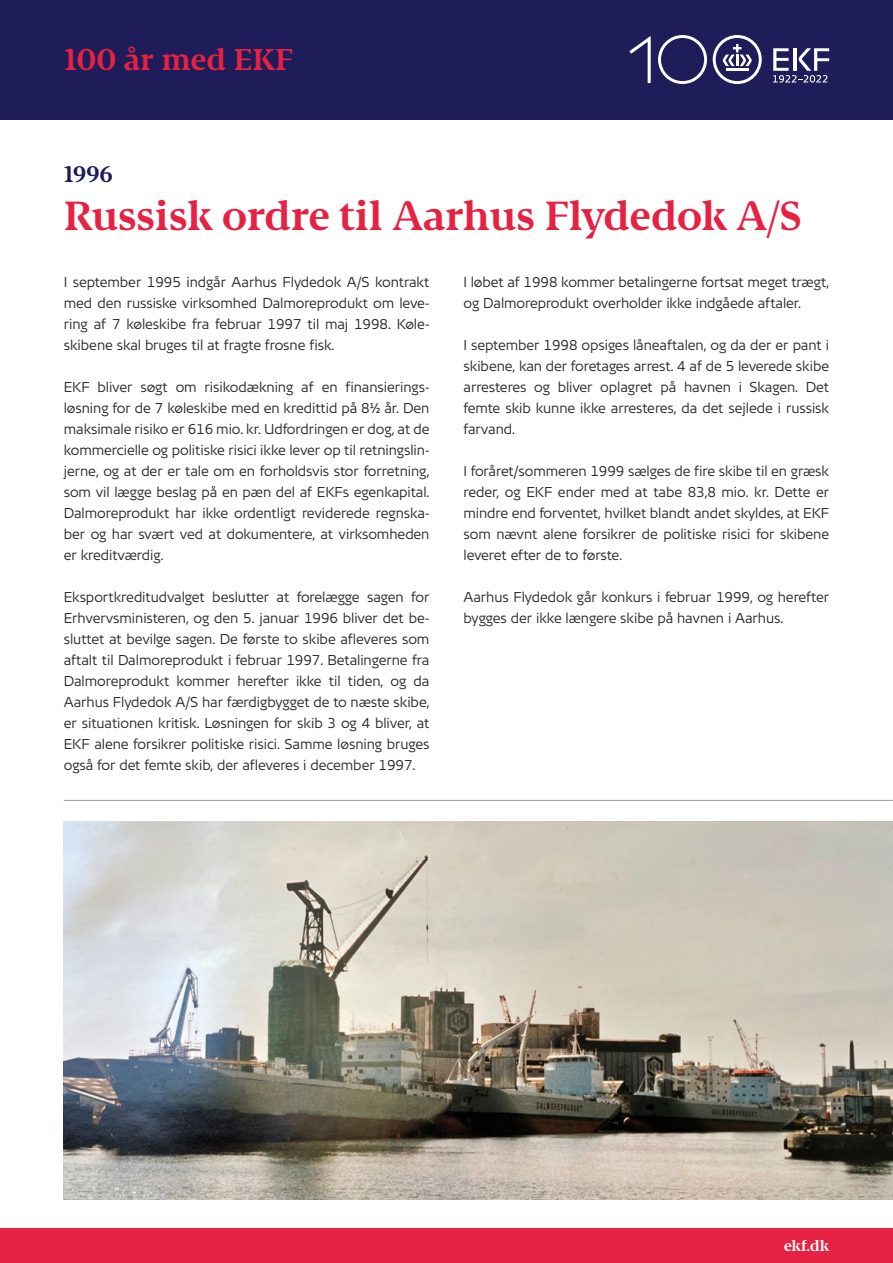
<style>
.page{position:relative;width:893px;height:1263px;background:#fff}
.page>*{position:absolute;margin:0;border:0;box-sizing:border-box;transform-origin:0 0}
.t1{font:700 40.5px "EKF Display";letter-spacing:-.005em;color:#e62243}
.t2{font:700 30px "EKF Display";letter-spacing:-.005em;color:#e62243}
.t3{font:700 22.5px "EKF Display";color:#1f1c5a}
.t4{font:700 15px "EKF Display";color:#fff}
.t5{font:14.25px/21px "EKF";letter-spacing:-.005em;color:#282827;text-align:justify}
</style>
<div class="page">
<div style="left:0;top:0;width:893px;height:119px;background:#1f1c5a"></div>
<div style="left:0;top:1229px;width:893px;height:34px;background:#e62243"></div>
<svg style="left:658px;top:35px;width:49px;height:49px"></svg>
<svg style="left:713px;top:35px;width:49px;height:49px"></svg>
<svg style="left:629px;top:36px;width:22px;height:47px"></svg>
<svg style="left:773px;top:48px;width:56px;height:35px"></svg>
<img style="left:64px;top:821px;width:829px;height:378px">
<hr style="left:64px;top:800px;width:829px;height:1px;background:#9d9d9c">
<h2 class="t2" style="left:64px;top:42px;width:231px">100 år med EKF</h2>
<h3 class="t3" style="left:64px;top:161px;width:50px">1996</h3>
<h1 class="t1" style="left:64px;top:192px;width:739px">Russisk ordre til Aarhus Flydedok A/S</h1>
<p class="t5" style="left:64px;top:271px;width:367px">I september 1995 indgår Aarhus Flydedok A/S kontrakt med den russiske virksomhed Dalmoreprodukt om leve&shy;ring af 7 køleskibe fra februar 1997 til maj 1998. Køle&shy;skibene skal bruges til at fragte frosne fisk.</p>
<p class="t5" style="left:64px;top:376px;width:367px">EKF bliver søgt om risikodækning af en finansierings&shy;løsning for de 7 køleskibe med en kredittid på 8½ år. Den maksimale risiko er 616 mio. kr. Udfordringen er dog, at de kommercielle og politiske risici ikke lever op til retningslin&shy;jerne, og at der er tale om en forholdsvis stor forretning, som vil lægge beslag på en pæn del af EKFs egenkapital.<br>Dalmoreprodukt har ikke ordentligt reviderede regnska&shy;ber og har svært ved at dokumentere, at virksomheden er kreditværdig.</p>
<p class="t5" style="left:64px;top:586px;width:367px">Eksportkreditudvalget beslutter at forelægge sagen for Erhvervsministeren, og den 5. januar 1996 bliver det be&shy;sluttet at bevilge sagen. De første to skibe afleveres som aftalt til Dalmoreprodukt i februar 1997. Betalingerne fra Dalmoreprodukt kommer herefter ikke til tiden, og da Aarhus Flydedok A/S har færdigbygget de to næste skibe, er situationen kritisk. Løsningen for skib 3 og 4 bliver, at EKF alene forsikrer politiske risici. Samme løsning bruges også for det femte skib, der afleveres i december 1997.</p>
<p class="t5" style="left:463px;top:271px;width:367px">I løbet af 1998 kommer betalingerne fortsat meget trægt, og Dalmoreprodukt overholder ikke indgåede aftaler.</p>
<p class="t5" style="left:463px;top:334px;width:367px">I september 1998 opsiges låneaftalen, og da der er pant i skibene, kan der foretages arrest. 4 af de 5 leverede skibe arresteres og bliver oplagret på havnen i Skagen. Det femte skib kunne ikke arresteres, da det sejlede i russisk farvand.</p>
<p class="t5" style="left:463px;top:460px;width:367px">I foråret/sommeren 1999 sælges de fire skibe til en græsk reder, og EKF ender med at tabe 83,8 mio. kr. Dette er mindre end forventet, hvilket blandt andet skyldes, at EKF som nævnt alene forsikrer de politiske risici for skibene leveret efter de to første.</p>
<p class="t5" style="left:463px;top:586px;width:367px">Aarhus Flydedok går konkurs i februar 1999, og herefter bygges der ikke længere skibe på havnen i Aarhus.</p>
<p class="t4" style="left:784px;top:1237px;width:47px">ekf.dk</p>
</div>
